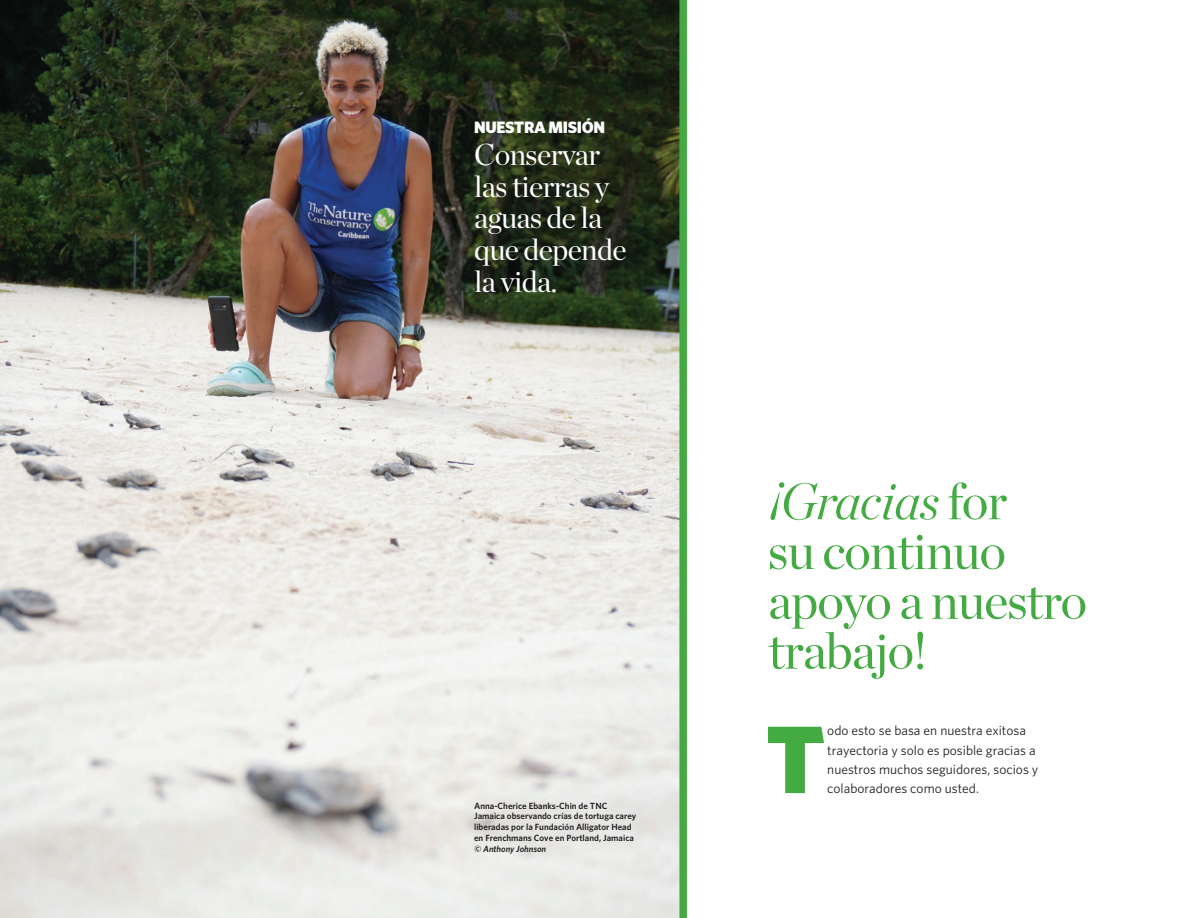
<style>
.page{position:relative;width:1188px;height:918px;background:#fff}
.page>*{position:absolute;margin:0;border:0;box-sizing:border-box;transform-origin:0 0}
.t1{font:900 96.15px "Whitney HTF";color:#44aa42}
.t2{font:51px/49.8px "Chronicle Display";letter-spacing:-.02em;color:#44aa42}
.t3{font:30px/31.8px "Chronicle Display";letter-spacing:-.02em;color:#fff}
.t4{font:900 16.5px "Whitney HTF";letter-spacing:-.02em;color:#fff}
.t5{font:13.5px/19.2px "Whitney HTF";color:#231f20}
.t6{font:600 9px/10.8px "Whitney HTF";color:#231f20}
.s1{font-style:italic}
.s2{font-weight:300;font-style:italic}
</style>
<div class="page">
<img style="left:0;top:0;width:679px;height:918px">
<div style="left:679px;top:0;width:8px;height:918px;background:#44aa42"></div>
<p class="t4" style="left:474px;top:117px;width:133px">NUESTRA MISIÓN</p>
<p class="t3" style="left:474px;top:136px;width:154px">Conservar las tierras y aguas de la que depende la vida.</p>
<p class="t6" style="left:474px;top:800px;width:164px">Anna-Cherice Ebanks-Chin de TNC Jamaica observando crías de tortuga carey liberadas por la Fundación Alligator Head en Frenchmans Cove en Portland, Jamaica <span class="s1">© Anthony Johnson</span></p>
<p class="t2" style="left:768px;top:473px;width:321px"><span class="s2">¡Gracias</span> for<br>su continuo apoyo a nuestro trabajo!</p>
<p class="t1" style="left:766px;top:701px;width:60px">T</p>
<p class="t5" style="left:827px;top:721px;width:213px">odo esto se basa en nuestra exitosa trayectoria y solo es posible gracias a nuestros muchos seguidores, socios y colaboradores como usted.</p>
</div>
